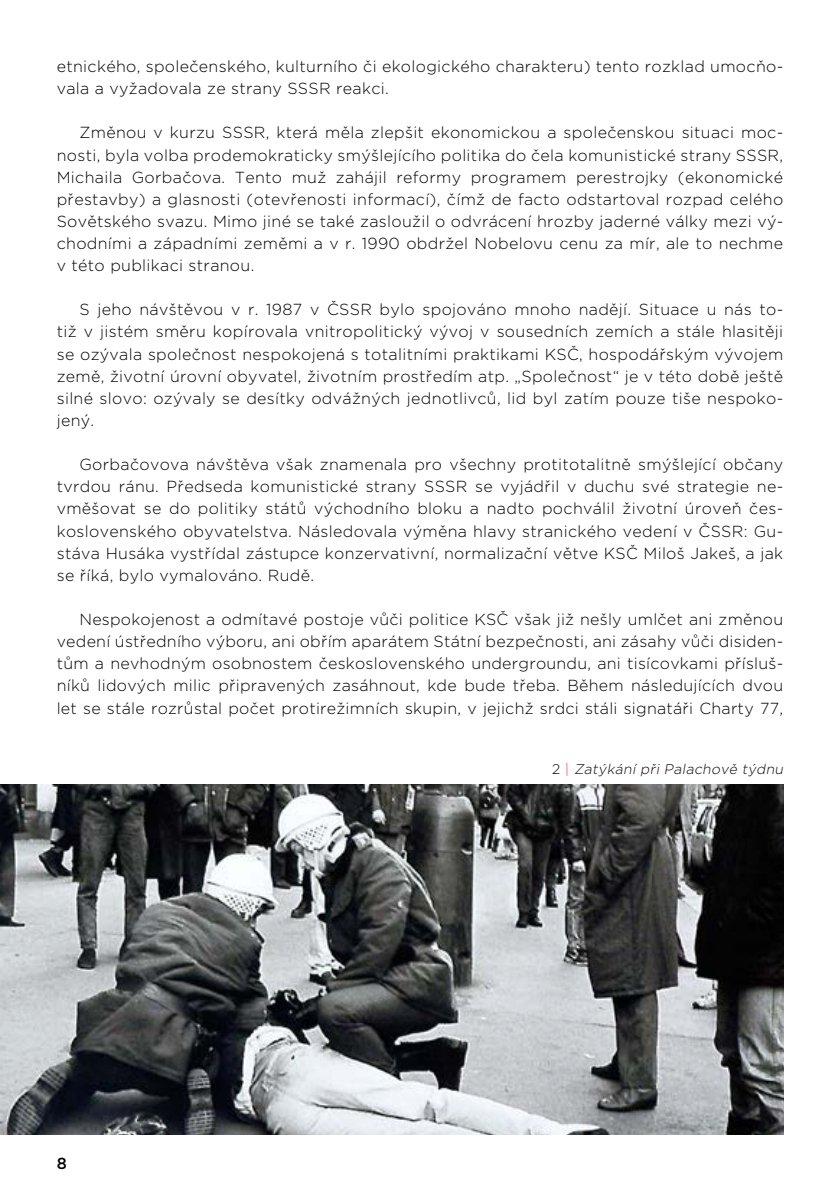
<style>
.page{position:relative;width:840px;height:1191px;background:#fff}
.page>*{position:absolute;margin:0;border:0;box-sizing:border-box;transform-origin:0 0}
.t1{font:300 16px/22.2px "Gotham";letter-spacing:.02em;color:#000;text-align:justify}
.t2{font:500 16px "Gotham";color:#000}
.t3{font:italic 300 14px "Gotham";color:#100505}
.s1{font-style:normal}
.s2{font-style:normal;color:#e83c3b}
</style>
<div class="page">
<img style="left:0;top:784px;width:782px;height:350px">
<p class="t1" style="left:57px;top:55px;width:727px">etnického, společenského, kulturního či ekologického charakteru) tento rozklad umocňo&shy;vala a vyžadovala ze strany SSSR reakci.</p>
<p class="t1" style="left:57px;top:121px;width:727px;text-indent:23px">Změnou v kurzu SSSR, která měla zlepšit ekonomickou a společenskou situaci moc&shy;nosti, byla volba prodemokraticky smýšlejícího politika do čela komunistické strany SSSR, Michaila Gorbačova. Tento muž zahájil reformy programem perestrojky (ekonomické přestavby) a glasnosti (otevřenosti informací), čímž de facto odstartoval rozpad celého Sovětského svazu. Mimo jiné se také zasloužil o odvrácení hrozby jaderné války mezi vý&shy;chodními a západními zeměmi a v r. 1990 obdržel Nobelovu cenu za mír, ale to nechme v této publikaci stranou.</p>
<p class="t1" style="left:57px;top:298px;width:727px;text-indent:23px">S jeho návštěvou v r. 1987 v ČSSR bylo spojováno mnoho nadějí. Situace u nás to&shy;tiž v jistém směru kopírovala vnitropolitický vývoj v sousedních zemích a stále hlasitěji se ozývala společnost nespokojená s totalitními praktikami KSČ, hospodářským vývojem země, životní úrovní obyvatel, životním prostředím atp. „Společnost“ je v této době ještě silné slovo: ozývaly se desítky odvážných jednotlivců, lid byl zatím pouze tiše nespoko&shy;jený.</p>
<p class="t1" style="left:57px;top:453px;width:727px;text-indent:23px">Gorbačovova návštěva však znamenala pro všechny protitotalitně smýšlející občany tvrdou ránu. Předseda komunistické strany SSSR se vyjádřil v duchu své strategie ne&shy;vměšovat se do politiky států východního bloku a nadto pochválil životní úroveň čes&shy;koslovenského obyvatelstva. Následovala výměna hlavy stranického vedení v ČSSR: Gu&shy;stáva Husáka vystřídal zástupce konzervativní, normalizační větve KSČ Miloš Jakeš, a jak se říká, bylo vymalováno. Rudě.</p>
<p class="t1" style="left:57px;top:608px;width:727px;text-indent:23px">Nespokojenost a odmítavé postoje vůči politice KSČ však již nešly umlčet ani změnou vedení ústředního výboru, ani obřím aparátem Státní bezpečnosti, ani zásahy vůči disiden&shy;tům a nevhodným osobnostem československého undergroundu, ani tisícovkami přísluš&shy;níků lidových milic připravených zasáhnout, kde bude třeba. Během následujících dvou let se stále rozrůstal počet protirežimních skupin, v jejichž srdci stáli signatáři Charty 77,</p>
<p class="t2" style="left:57px;top:1152px;width:12px">8</p>
<p class="t3" style="left:552px;top:759px;width:235px"><span class="s1">2</span> <span class="s2">|</span> Zatýkání při Palachově týdnu</p>
</div>
